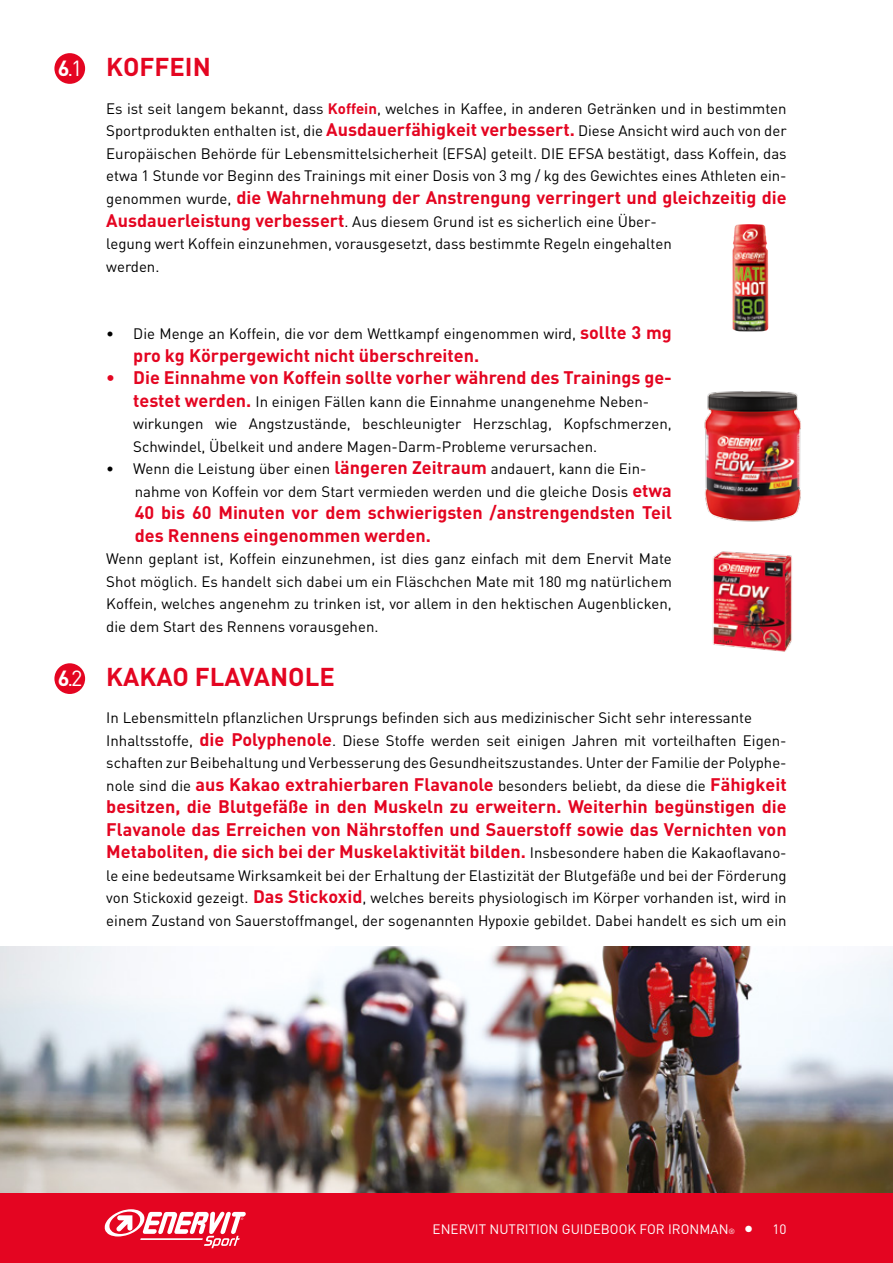
<style>
.page{position:relative;width:893px;height:1263px;background:#fff}
.page>*{position:absolute;margin:0;border:0;box-sizing:border-box;transform-origin:0 0}
.t1{font:700 25.5px "DIN";color:#e40521}
.t2{font:21.6px "DIN";color:#fff}
.t3{font:700 18px/22.5px "DIN";color:#e40521}
.t4{font:15px/22.5px "DIN";color:#000}
.t5{font:13.5px "DIN";color:#fff}
.s1{font-weight:700}
.s2{font-weight:700;color:#e40521}
.s3{font-weight:700;font-size:18px;color:#e40521}
.s4{font-weight:400;font-size:15px;color:#000}
.s5{font-size:7.5px}
</style>
<div class="page">
<div style="left:0;top:1193px;width:893px;height:70px;background:#e40521"></div>
<svg style="left:105px;top:1209px;width:141px;height:39px"></svg>
<img style="left:0;top:946px;width:893px;height:247px">
<div style="left:54px;top:663px;width:31px;height:31px;background:#e40521;border-radius:50%"></div>
<img style="left:704px;top:391px;width:97px;height:131px">
<img style="left:712px;top:551px;width:80px;height:101px">
<img style="left:733px;top:224px;width:14px;height:106px">
<div style="left:54px;top:53px;width:31px;height:31px;background:#e40521;border-radius:50%"></div>
<h2 class="t2" style="left:58px;top:55px;width:26px"><span class="s1">6</span>.1</h2>
<h2 class="t2" style="left:58px;top:665px;width:26px"><span class="s1">6</span>.2</h2>
<h1 class="t1" style="left:106px;top:51px;width:106px">KOFFEIN</h1>
<p class="t4" style="left:106px;top:97px;width:682px;text-align:justify">Es ist seit langem bekannt, dass <span class="s2">Koffein</span>, welches in Kaffee, in anderen Getränken und in bestimmten Sportprodukten enthalten ist, die <span class="s3">Ausdauerfähigkeit verbessert.</span> Diese Ansicht wird auch von der Europäischen Behörde für Lebensmittelsicherheit (EFSA) geteilt. DIE EFSA bestätigt, dass Koffein, das etwa 1 Stunde vor Beginn des Trainings mit einer Dosis von 3 mg / kg des Gewichtes eines Athleten ein-</p>
<p class="t3" style="left:106px;top:185px;width:682px"><span class="s4">genommen wurde,</span> die Wahrnehmung der Anstrengung verringert und gleichzeitig die</p>
<p class="t4" style="left:106px;top:210px;width:567px"><span class="s3">Ausdauerleistung verbessert</span>. Aus diesem Grund ist es sicherlich eine Über&shy;legung wert Koffein einzunehmen, vorausgesetzt, dass bestimmte Regeln eingehalten werden.</p>
<p class="t4" style="left:106px;top:322px;width:567px">• Die Menge an Koffein, die vor dem Wettkampf eingenommen wird, <span class="s3">sollte 3 mg</span></p>
<p class="t3" style="left:133px;top:343px;width:347px">pro kg Körpergewicht nicht überschreiten.</p>
<p class="t3" style="left:106px;top:365px;width:567px">• Die Einnahme von Koffein sollte vorher während des Trainings ge-</p>
<p class="t4" style="left:133px;top:390px;width:540px"><span class="s3">testet werden.</span> In einigen Fällen kann die Einnahme unangenehme Neben&shy;wirkungen wie Angstzustände, beschleunigter Herzschlag, Kopfschmerzen,<br>Schwindel, Übelkeit und andere Magen-Darm-Probleme verursachen.</p>
<p class="t4" style="left:135px;top:457px;width:539px;text-indent:-29px">• Wenn die Leistung über einen <span class="s3">längeren Zeitraum</span> andauert, kann die Ein&shy;nahme von Koffein vor dem Start vermieden werden und die gleiche Dosis <span class="s3">etwa</span></p>
<p class="t3" style="left:135px;top:500px;width:539px">40 bis 60 Minuten vor dem schwierigsten /anstrengendsten Teil des Rennens eingenommen werden.</p>
<p class="t4" style="left:106px;top:547px;width:567px;text-align:justify">Wenn geplant ist, Koffein einzunehmen, ist dies ganz einfach mit dem Enervit Mate Shot möglich. Es handelt sich dabei um ein Fläschchen Mate mit 180 mg natürlichem Koffein, welches angenehm zu trinken ist, vor allem in den hektischen Augenblicken, die dem Start des Rennens vorausgehen.</p>
<h1 class="t1" style="left:106px;top:660px;width:230px">KAKAO FLAVANOLE</h1>
<p class="t4" style="left:106px;top:706px;width:682px">In Lebensmitteln pflanzlichen Ursprungs befinden sich aus medizinischer Sicht sehr interessante<br>Inhaltsstoffe, <span class="s3">die Polyphenole</span>. Diese Stoffe werden seit einigen Jahren mit vorteilhaften Eigen&shy;schaften zur Beibehaltung und Verbesserung des Gesundheitszustandes. Unter der Familie der Polyphe-</p>
<p class="t3" style="left:106px;top:772px;width:682px;text-align:justify"><span class="s4">nole sind die</span> aus Kakao extrahierbaren Flavanole <span class="s4">besonders beliebt, da diese die</span> Fähigkeit besitzen, die Blutgefäße in den Muskeln zu erweitern. Weiterhin begünstigen die Flavanole das Erreichen von Nährstoffen und Sauerstoff sowie das Vernichten von Metaboliten, die sich bei der Muskelaktivität bilden. <span class="s4">Insbesondere haben die Kakaoflavano-</span></p>
<p class="t4" style="left:106px;top:864px;width:682px;text-align:justify">le eine bedeutsame Wirksamkeit bei der Erhaltung der Elastizität der Blutgefäße und bei der Förderung von Stickoxid gezeigt. <span class="s3">Das Stickoxid</span>, welches bereits physiologisch im Körper vorhanden ist, wird in einem Zustand von Sauerstoffmangel, der sogenannten Hypoxie gebildet. Dabei handelt es sich um ein</p>
<p class="t5" style="left:433px;top:1220px;width:321px">ENERVIT NUTRITION GUIDEBOOK FOR IRONMAN<span class="s5">®</span> ●</p>
<p class="t5" style="left:773px;top:1220px;width:16px">10</p>
</div>
